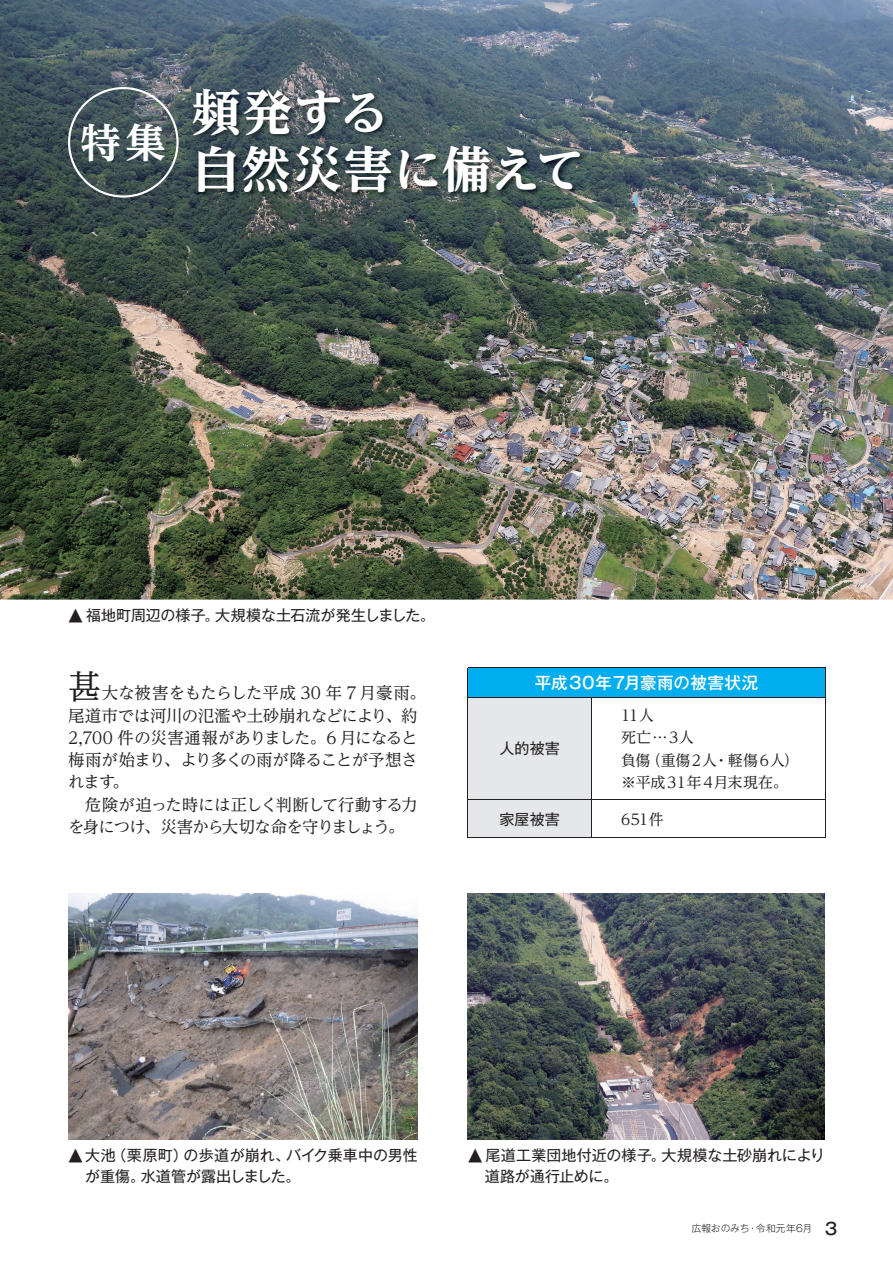
<style>
.page{position:relative;width:893px;height:1263px;background:#fff}
.page>*{position:absolute;margin:0;border:0;box-sizing:border-box;transform-origin:0 0}
.t1{font:700 expanded 49.5px/57.4px "UD Reimin Pro";letter-spacing:.01em;color:#fff}
.t2{font:700 40.5px "UD Reimin Pro";color:#fff}
.t3{font:16.5px/22.4px "UD Reimin Pro";letter-spacing:-.035em;color:#231f20}
.t4{font:500 16.5px "Gothic MB101 Pro";letter-spacing:.035em;color:#fff}
.t5{font:15px/20.2px "Gothic MB101 Pro";color:#231f20}
.t6{font:15px/22.4px "UD Reimin Pro";letter-spacing:.03em;color:#231f20}
.t7{font:300 9.75px "Gothic MB101 Pro";letter-spacing:.01em;color:#231f20}
.s1{font-size:22.5px}
.s2{font-size:33px}
.s3{font-weight:500;font-size:16.5px}
</style>
<div class="page">
<img style="left:0;top:0;width:893px;height:600px">
<img style="left:68px;top:893px;width:350px;height:247px">
<img style="left:468px;top:893px;width:357px;height:247px">
<img style="left:191px;top:86px;width:396px;height:113px">
<svg style="left:68px;top:87px;width:111px;height:111px;background:#4e5d61"></svg>
<div style="left:468px;top:668px;width:357px;height:30px;background:#00aeef"></div>
<div style="left:469px;top:698px;width:122px;height:140px;background:#e6e7e9"></div>
<hr style="left:591px;top:668px;width:234px;height:1px;background:#231f20">
<svg style="left:825px;top:668px;width:1px;height:29px"></svg>
<hr style="left:468px;top:697px;width:123px;height:1px;background:#231f20">
<hr style="left:468px;top:698px;width:1px;height:101px;background:#231f20">
<hr style="left:591px;top:697px;width:234px;height:1px;background:#231f20">
<hr style="left:591px;top:698px;width:1px;height:101px;background:#231f20">
<hr style="left:825px;top:698px;width:1px;height:101px;background:#231f20">
<hr style="left:468px;top:799px;width:123px;height:1px;background:#231f20">
<hr style="left:468px;top:800px;width:1px;height:38px;background:#231f20">
<hr style="left:591px;top:799px;width:234px;height:1px;background:#231f20">
<hr style="left:591px;top:800px;width:1px;height:38px;background:#231f20">
<hr style="left:825px;top:800px;width:1px;height:38px;background:#231f20">
<hr style="left:468px;top:838px;width:123px;height:1px;background:#231f20">
<hr style="left:591px;top:838px;width:234px;height:1px;background:#231f20">
<h2 class="t2" style="left:81px;top:109px;width:87px">特集</h2>
<h1 class="t1" style="left:191px;top:83px;width:395px">頻発する<br>自然災害に備えて</h1>
<p class="t5" style="left:68px;top:603px;width:369px"><span class="s1">▲</span> 福地町周辺の様子。大規模な土石流が発生しました。</p>
<p class="t3" style="left:68px;top:681px;width:359px"><span class="s2">甚</span>大な被害をもたらした平成 30 年 7 月豪雨。尾道市では河川の氾濫や土砂崩れなどにより、約<br>2,700 件の災害通報がありました。6 月になると梅雨が始まり、より多くの雨が降ることが予想されます。<br>　危険が迫った時には正しく判断して行動する力を身につけ、災害から大切な命を守りましょう。</p>
<p class="t4" style="left:535px;top:669px;width:225px">平成30年7月豪雨の被害状況</p>
<p class="t5" style="left:499px;top:736px;width:62px">人的被害</p>
<p class="t6" style="left:621px;top:703px;width:179px">11人<br>死亡…3人<br>負傷（重傷2人・軽傷6人）※平成31年4月末現在。</p>
<p class="t5" style="left:499px;top:806px;width:62px">家屋被害</p>
<p class="t6" style="left:621px;top:807px;width:44px">651件</p>
<p class="t5" style="left:85px;top:1143px;width:334px;text-indent:-17px"><span class="s1">▲</span> 大池（栗原町）の歩道が崩れ、バイク乗車中の男性が重傷。水道管が露出しました。</p>
<p class="t5" style="left:485px;top:1143px;width:342px;text-indent:-17px"><span class="s1">▲</span> 尾道工業団地付近の様子。大規模な土砂崩れにより道路が通行止めに。</p>
<p class="t7" style="left:691px;top:1220px;width:148px">広報おのみち・令和元年6月 <span class="s3">3</span></p>
</div>
